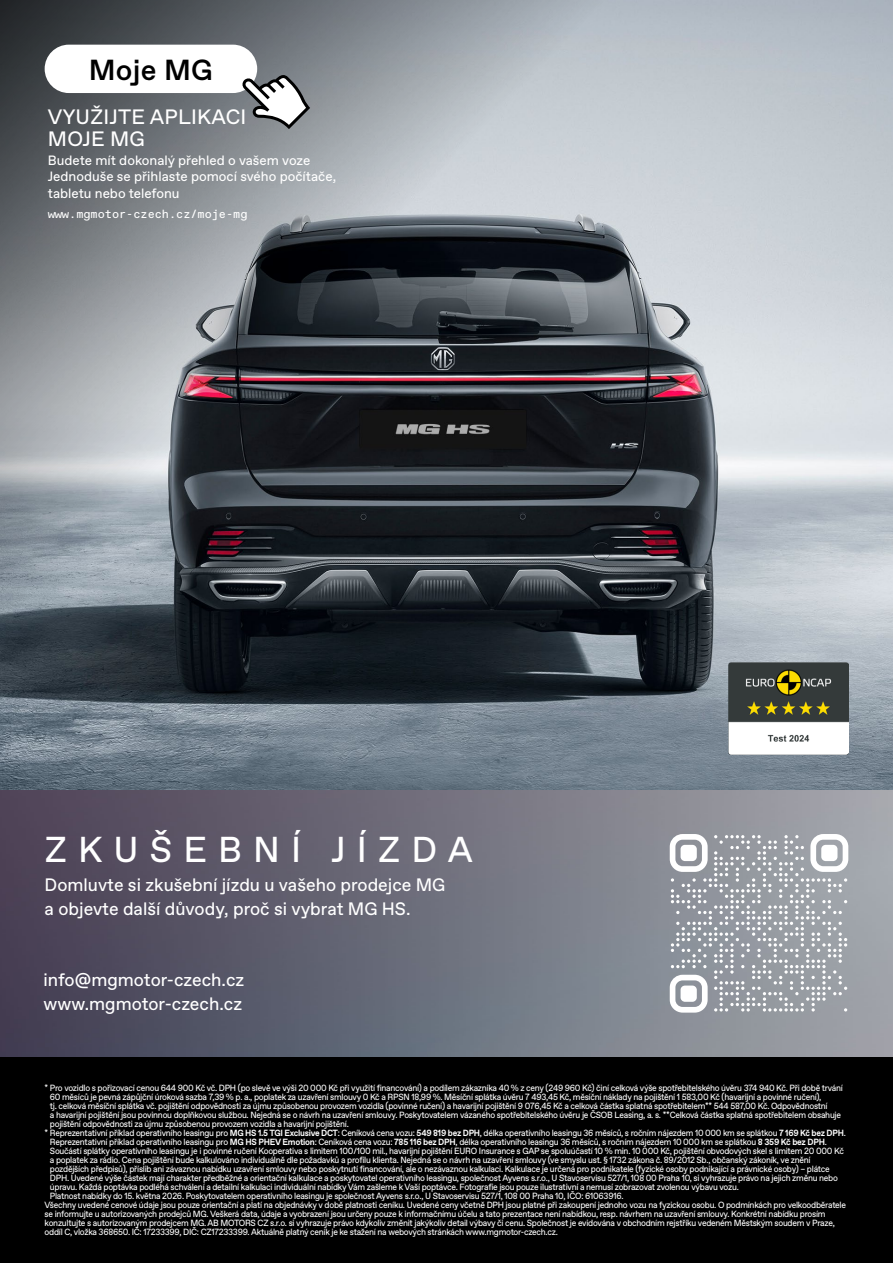
<style>
.page{position:relative;width:893px;height:1263px;background:#fff}
.page>*{position:absolute;margin:0;border:0;box-sizing:border-box;transform-origin:0 0}
.t1{font:36px "Favorit Std";letter-spacing:.31em;color:#fff}
.t2{font:500 28.95px "Favorit Std";letter-spacing:.01em;color:#000}
.t3{font:20.85px/22px "Favorit Std";letter-spacing:.01em;color:#fff}
.t4{font:18px/24px "Favorit Std";color:#fff}
.t5{font:13.5px/16.2px "Favorit Std";color:#fff}
.t6{font:11.85px "ABC Favorit Mono";color:#fff}
.t7{font:9px "Favorit Std";letter-spacing:-.03em;color:#fff;scale:.95 1}
.s1{font-weight:700}
</style>
<div class="page">
<img style="left:0;top:0;width:893px;height:1057px">
<div style="left:0;top:1057px;width:893px;height:206px;background:#000"></div>
<svg style="left:0;top:0;width:673px;height:695px"></svg>
<div style="left:45px;top:45px;width:212px;height:48px;background:#fff;border-radius:24px"></div>
<svg style="left:241px;top:73px;width:69px;height:56px"></svg>
<img style="left:728px;top:662px;width:120px;height:92px">
<svg style="left:670px;top:834px;width:178px;height:178px"></svg>
<h2 class="t2" style="left:89px;top:50px;width:125px">Moje MG</h2>
<h3 class="t3" style="left:48px;top:105px;width:200px">VYUŽIJTE APLIKACI<br>MOJE MG</h3>
<h3 class="t5" style="left:48px;top:152px;width:290px">Budete mít dokonalý přehled o vašem voze<br>Jednoduše se přihlaste pomocí svého počítače, tabletu nebo telefonu</h3>
<h3 class="t6" style="left:48px;top:207px;width:201px">www.mgmotor-czech.cz/moje-mg</h3>
<h1 class="t1" style="left:45px;top:825px;width:429px">ZKUŠEBNÍ JÍZDA</h1>
<h3 class="t4" style="left:45px;top:872px;width:402px">Domluvte si zkušební jízdu u vašeho prodejce MG a objevte další důvody, proč si vybrat MG HS.</h3>
<h3 class="t4" style="left:44px;top:967px;width:202px">info@mgmotor-czech.cz www.mgmotor-czech.cz</h3>
<p class="t7" style="left:45px;top:1082px;width:842px">* Pro vozidlo s pořizovací cenou 644 900 Kč vč. DPH (po slevě ve výši 20 000 Kč při využití financování) a podílem zákazníka 40 % z ceny (249 960 Kč) činí celková výše spotřebitelského úvěru 374 940 Kč. Při době trvání</p>
<p class="t7" style="left:50px;top:1091px;width:814px">60 měsíců je pevná zápůjční úroková sazba 7,39 % p. a., poplatek za uzavření smlouvy 0 Kč a RPSN 18,99 %. Měsíční splátka úvěru 7 493,45 Kč, měsíční náklady na pojištění 1 583,00 Kč (havarijní a povinné ručení),</p>
<p class="t7" style="left:50px;top:1100px;width:820px">tj. celková měsíční splátka vč. pojištění odpovědnosti za újmu způsobenou provozem vozidla (povinné ručení) a havarijní pojištění 9 076,45 Kč a celková částka splatná spotřebitelem** 544 587,00 Kč. Odpovědnostní</p>
<p class="t7" style="left:50px;top:1109px;width:834px">a havarijní pojištění jsou povinnou doplňkovou službou. Nejedná se o návrh na uzavření smlouvy. Poskytovatelem vázaného spotřebitelského úvěru je ČSOB Leasing, a. s. **Celková částka splatná spotřebitelem obsahuje</p>
<p class="t7" style="left:50px;top:1118px;width:316px">pojištění odpovědnosti za újmu způsobenou provozem vozidla a havarijní pojištění.</p>
<p class="t7" style="left:45px;top:1127px;width:845px">* Reprezentativní příklad operativního leasingu pro <span class="s1">MG HS 1.5 TGI Exclusive DCT</span>: Ceníková cena vozu: <span class="s1">549 819 bez DPH</span>, délka operativního leasingu 36 měsíců, s ročním nájezdem 10 000 km se splátkou <span class="s1">7 169 Kč bez DPH</span>.</p>
<p class="t7" style="left:50px;top:1136px;width:819px">Reprezentativní příklad operativního leasingu pro <span class="s1">MG HS PHEV Emotion</span>: Ceníková cena vozu: <span class="s1">785 116 bez DPH</span>, délka operativního leasingu 36 měsíců, s ročním nájezdem 10 000 km se splátkou <span class="s1">8 359 Kč bez DPH</span>.</p>
<p class="t7" style="left:50px;top:1145px;width:837px">Součástí splátky operativního leasingu je i povinné ručení Kooperativa s limitem 100/100 mil., havarijní pojištění EURO Insurance s GAP se spoluúčastí 10 % min. 10 000 Kč, pojištění obvodových skel s limitem 20 000 Kč</p>
<p class="t7" style="left:50px;top:1154px;width:802px">a poplatek za rádio. Cena pojištění bude kalkulováno individuálně dle požadavků a profilu klienta. Nejedná se o návrh na uzavření smlouvy (ve smyslu ust. § 1732 zákona č. 89/2012 Sb., občanský zákoník, ve znění</p>
<p class="t7" style="left:50px;top:1163px;width:822px">pozdějších předpisů), příslib ani závaznou nabídku uzavření smlouvy nebo poskytnutí financování, ale o nezávaznou kalkulaci. Kalkulace je určená pro podnikatele (fyzické osoby podnikající a právnické osoby) – plátce</p>
<p class="t7" style="left:50px;top:1172px;width:831px">DPH. Uvedené výše částek mají charakter předběžné a orientační kalkulace a poskytovatel operativního leasingu, společnost Ayvens s.r.o., U Stavoservisu 527/1, 108 00 Praha 10, si vyhrazuje právo na jejich změnu nebo</p>
<p class="t7" style="left:50px;top:1181px;width:727px">úpravu. Každá poptávka podléhá schválení a detailní kalkulaci individuální nabídky Vám zašleme k Vaší poptávce. Fotografie jsou pouze ilustrativní a nemusí zobrazovat zvolenou výbavu vozu.</p>
<p class="t7" style="left:50px;top:1190px;width:605px">Platnost nabídky do 15. května 2026. Poskytovatelem operativního leasingu je společnost Ayvens s.r.o., U Stavoservisu 527/1, 108 00 Praha 10, IČO: 61063916.</p>
<p class="t7" style="left:45px;top:1199px;width:845px">Všechny uvedené cenové údaje jsou pouze orientační a platí na objednávky v době platnosti ceníku. Uvedené ceny včetně DPH jsou platné při zakoupení jednoho vozu na fyzickou osobu. O podmínkách pro velkoodběratele</p>
<p class="t7" style="left:45px;top:1208px;width:823px">se informujte u autorizovaných prodejců MG. Veškerá data, údaje a vyobrazení jsou určeny pouze k informačnímu účelu a tato prezentace není nabídkou, resp. návrhem na uzavření smlouvy. Konkrétní nabídku prosím</p>
<p class="t7" style="left:45px;top:1217px;width:833px">konzultujte s autorizovaným prodejcem MG. AB MOTORS CZ s.r.o. si vyhrazuje právo kdykoliv změnit jakýkoliv detail výbavy či cenu. Společnost je evidována v obchodním rejstříku vedeném Městským soudem v Praze,</p>
<p class="t7" style="left:45px;top:1226px;width:542px">oddíl C, vložka 368650. IČ: 17233399, DIČ: CZ17233399. Aktuálně platný ceník je ke stažení na webových stránkách www.mgmotor-czech.cz.</p>
</div>
